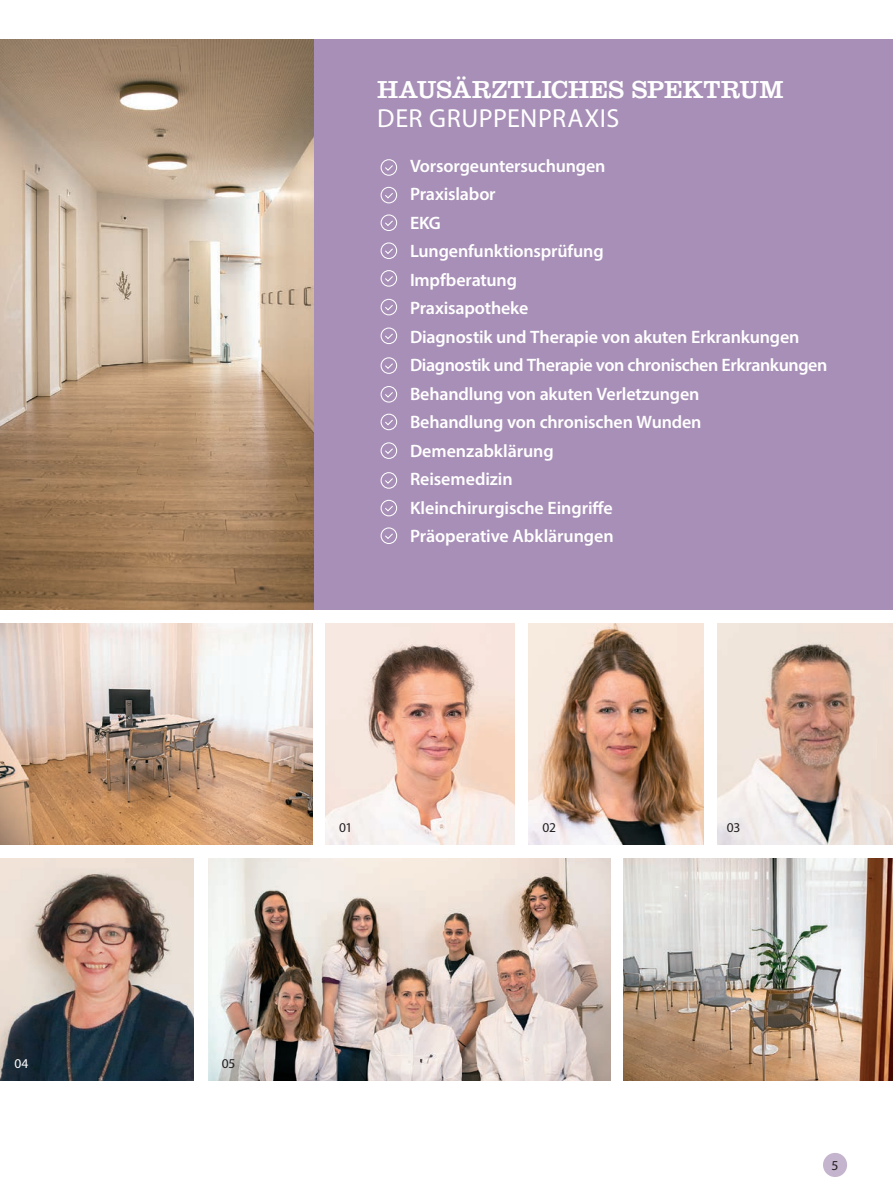
<style>
.page{position:relative;width:893px;height:1191px;background:#fff}
.page>*{position:absolute;margin:0;border:0;box-sizing:border-box;transform-origin:0 0}
.t1{font:26.25px "Myriad Pro";letter-spacing:.02em;color:#fff}
.t2{font:25.5px "Clarendon LT Std";color:#fff}
.t3{font:600 18px/28.5px "Myriad Pro";letter-spacing:-.01em;color:#fff}
.t4{font:13.65px "Myriad Pro";color:#231f20}
.t5{font:13.5px "Myriad Pro";letter-spacing:-.025em;color:#231f20}
.t6{font:13.5px "Myriad Pro";color:#fff}
</style>
<div class="page">
<img style="left:529px;top:623px;width:175px;height:221px">
<div style="left:285px;top:40px;width:608px;height:570px;background:#a88fb7"></div>
<div style="left:823px;top:1152px;width:24px;height:25px;background:#c4b4ce;border-radius:50%"></div>
<div style="left:381px;top:159px;width:16px;height:17px;border:1px solid #fff;border-radius:50%"></div>
<svg style="left:385px;top:165px;width:8px;height:6px"></svg>
<div style="left:381px;top:187px;width:16px;height:16px;border:1px solid #fff;border-radius:50%"></div>
<svg style="left:385px;top:193px;width:8px;height:6px"></svg>
<div style="left:381px;top:214px;width:16px;height:17px;border:1px solid #fff;border-radius:50%"></div>
<svg style="left:385px;top:220px;width:8px;height:6px"></svg>
<div style="left:381px;top:242px;width:16px;height:17px;border:1px solid #fff;border-radius:50%"></div>
<svg style="left:385px;top:248px;width:8px;height:6px"></svg>
<div style="left:381px;top:270px;width:16px;height:17px;border:1px solid #fff;border-radius:50%"></div>
<svg style="left:385px;top:276px;width:8px;height:6px"></svg>
<div style="left:381px;top:299px;width:16px;height:16px;border:1px solid #fff;border-radius:50%"></div>
<svg style="left:385px;top:305px;width:8px;height:6px"></svg>
<div style="left:381px;top:327px;width:16px;height:17px;border:1px solid #fff;border-radius:50%"></div>
<svg style="left:385px;top:333px;width:8px;height:6px"></svg>
<div style="left:381px;top:357px;width:16px;height:17px;border:1px solid #fff;border-radius:50%"></div>
<svg style="left:385px;top:363px;width:8px;height:6px"></svg>
<div style="left:381px;top:386px;width:16px;height:16px;border:1px solid #fff;border-radius:50%"></div>
<svg style="left:385px;top:392px;width:8px;height:6px"></svg>
<div style="left:381px;top:414px;width:16px;height:16px;border:1px solid #fff;border-radius:50%"></div>
<svg style="left:385px;top:419px;width:8px;height:6px"></svg>
<div style="left:381px;top:442px;width:16px;height:17px;border:1px solid #fff;border-radius:50%"></div>
<svg style="left:385px;top:448px;width:8px;height:6px"></svg>
<div style="left:381px;top:472px;width:16px;height:17px;border:1px solid #fff;border-radius:50%"></div>
<svg style="left:385px;top:478px;width:8px;height:6px"></svg>
<div style="left:381px;top:500px;width:16px;height:16px;border:1px solid #fff;border-radius:50%"></div>
<svg style="left:385px;top:506px;width:8px;height:6px"></svg>
<div style="left:381px;top:527px;width:16px;height:17px;border:1px solid #fff;border-radius:50%"></div>
<svg style="left:385px;top:533px;width:8px;height:6px"></svg>
<img style="left:0;top:623px;width:313px;height:221px">
<img style="left:624px;top:858px;width:269px;height:222px">
<img style="left:326px;top:623px;width:189px;height:221px">
<img style="left:208px;top:858px;width:402px;height:222px">
<img style="left:0;top:858px;width:194px;height:222px">
<img style="left:0;top:40px;width:314px;height:569px">
<img style="left:717px;top:623px;width:176px;height:221px">
<p class="t6" style="left:14px;top:1055px;width:16px">04</p>
<h2 class="t2" style="left:377px;top:74px;width:408px">HAUSÄRZTLICHES SPEKTRUM</h2>
<h1 class="t1" style="left:377px;top:101px;width:244px">DER GRUPPENPRAXIS</h1>
<p class="t3" style="left:410px;top:151px;width:419px">Vorsorgeuntersuchungen<br>Praxislabor<br>EKG<br>Lungenfunktionsprüfung<br>Impfberatung<br>Praxisapotheke<br>Diagnostik und Therapie von akuten Erkrankungen<br>Diagnostik und Therapie von chronischen Erkrankungen<br>Behandlung von akuten Verletzungen<br>Behandlung von chronischen Wunden<br>Demenzabklärung<br>Reisemedizin<br>Kleinchirurgische Eingriffe<br>Präoperative Abklärungen</p>
<p class="t5" style="left:222px;top:1055px;width:15px">05</p>
<p class="t5" style="left:339px;top:819px;width:15px">01</p>
<p class="t5" style="left:542px;top:819px;width:15px">02</p>
<p class="t5" style="left:727px;top:819px;width:15px">03</p>
<p class="t4" style="left:831px;top:1156px;width:9px">5</p>
</div>
